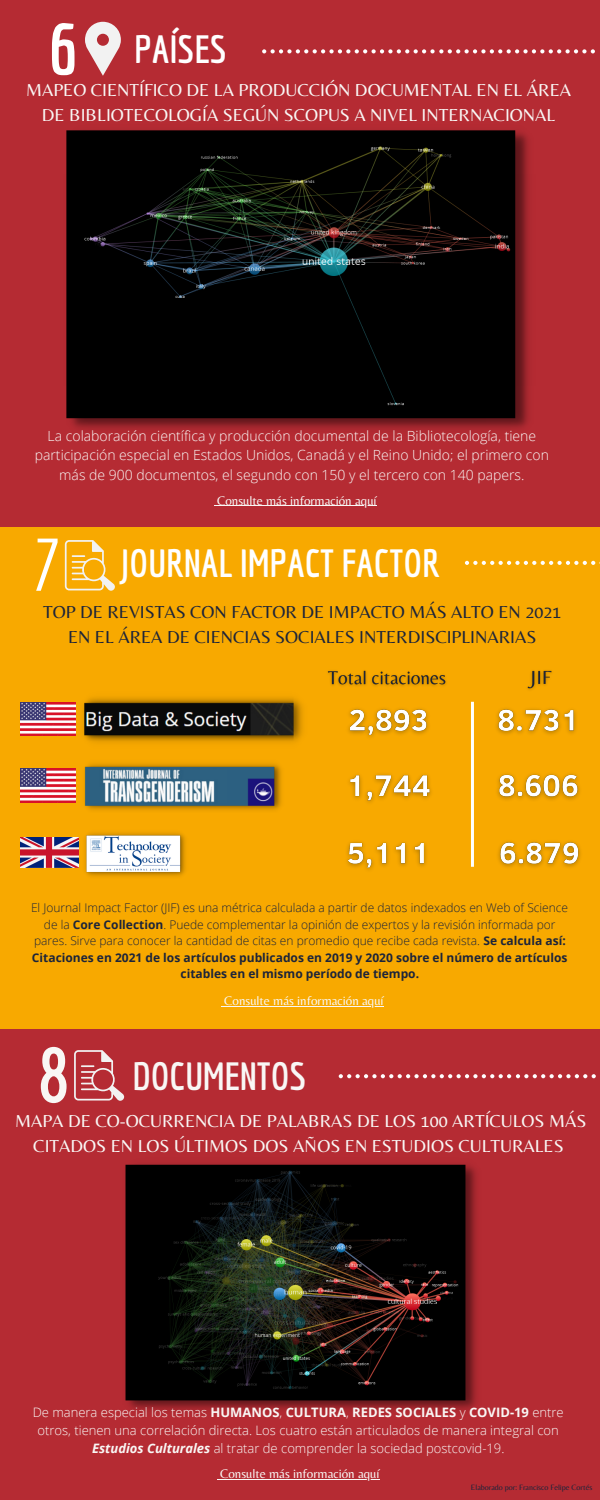
<style>
.page{position:relative;width:600px;height:1500px;background:#b52b33}
.page>*{position:absolute;margin:0;border:0;box-sizing:border-box;transform-origin:0 0}
.t1{font:700 76.6px "Economica";color:#f9f7f5}
.t2{font:72.5px "Economica";color:#fff}
.t3{font:700 38.4px "Economica";color:#fff}
.t4{font:700 38.4px "Economica";color:#f9f7f5}
.t5{font:18px/24.8px "Belleza";color:#f9f7f5;text-align:center}
.t6{font:18px/24.8px "Belleza";color:#1c243a;text-align:center}
.t7{font:300 14px/19.5px "Open Sans";color:#f9f7f5;text-align:center}
.t8{font:300 13px/18px "Open Sans";color:#f9f7f5;text-align:center}
.t9{font:13px "Belleza";color:#f9f7f5}
.t10{font:300 12px/16.5px "Open Sans";color:#1c243a;text-align:center}
.t11{font:8px "Belleza";color:#1c243a}
.s1{font-size:72.5px}
.s2{font-weight:700}
.s3{font-weight:700;font-style:italic}
</style>
<div class="page">
<svg style="left:85px;top:22px;width:36px;height:54px"></svg>
<div style="left:0;top:527px;width:600px;height:502px;background:#f8a900"></div>
<svg style="left:65px;top:540px;width:50px;height:51px"></svg>
<img style="left:20px;top:702px;width:55px;height:34px">
<img style="left:20px;top:769px;width:55px;height:34px">
<svg style="left:74px;top:1050px;width:51px;height:51px"></svg>
<svg style="left:262px;top:49px;width:333px;height:4px"></svg>
<svg style="left:465px;top:561px;width:135px;height:4px"></svg>
<svg style="left:339px;top:1074px;width:257px;height:4px"></svg>
<img style="left:66px;top:130px;width:463px;height:299px">
<img style="left:83px;top:697px;width:220px;height:46px">
<img style="left:84px;top:763px;width:198px;height:47px">
<img style="left:85px;top:832px;width:101px;height:45px">
<img style="left:20px;top:837px;width:58px;height:31px">
<img style="left:125px;top:1164px;width:352px;height:246px">
<hr style="left:224px;top:1006px;width:46px;height:1px;background:#f9f7f5">
<hr style="left:270px;top:1006px;width:114px;height:1px;background:#f9f7f5">
<hr style="left:217px;top:505px;width:160px;height:1px;background:#f9f7f5">
<hr style="left:220px;top:1479px;width:46px;height:1px;background:#f9f7f5">
<hr style="left:266px;top:1479px;width:114px;height:1px;background:#f9f7f5">
<img style="left:496px;top:708px;width:80px;height:27px">
<img style="left:497px;top:774px;width:83px;height:26px">
<img style="left:498px;top:841px;width:83px;height:26px">
<hr style="left:471px;top:702px;width:3px;height:165px;background:#fff">
<img style="left:527px;top:670px;width:25px;height:20px">
<img style="left:327px;top:670px;width:119px;height:16px">
<img style="left:347px;top:842px;width:80px;height:28px">
<img style="left:349px;top:774px;width:82px;height:29px">
<img style="left:348px;top:708px;width:81px;height:29px">
<h3 class="t3" style="left:48px;top:26px;width:181px"><span class="s1">6</span> PAÍSES</h3>
<h3 class="t5" style="left:26px;top:77px;width:547px">MAPEO CIENTÍFICO DE LA PRODUCCIÓN DOCUMENTAL EN EL ÁREA<br>DE BIBLIOTECOLOGÍA SEGÚN SCOPUS A NIVEL INTERNACIONAL</h3>
<p class="t7" style="left:35px;top:425px;width:516px">La colaboración científica y producción documental de la Bibliotecología, tiene participación especial en Estados Unidos, Canadá y el Reino Unido; el primero con más de 900 documentos, el segundo con 150 y el tercero con 140 papers.</p>
<h2 class="t2" style="left:32px;top:522px;width:31px">7</h2>
<p class="t9" style="left:217px;top:493px;width:161px">Consulte más información aquí</p>
<h3 class="t3" style="left:121px;top:540px;width:320px">JOURNAL IMPACT FACTOR</h3>
<h3 class="t6" style="left:43px;top:599px;width:520px">TOP DE REVISTAS CON FACTOR DE IMPACTO MÁS ALTO EN 2021<br>EN EL ÁREA DE CIENCIAS SOCIALES INTERDISCIPLINARIAS</h3>
<p class="t10" style="left:31px;top:899px;width:539px">El Journal Impact Factor (JIF) es una métrica calculada a partir de datos indexados en Web of Science de la <span class="s2">Core Collection</span>. Puede complementar la opinión de expertos y la revisión informada por pares. Sirve para conocer la cantidad de citas en promedio que recibe cada revista. <span class="s2">Se calcula así:<br>Citaciones en 2021 de los artículos publicados en 2019 y 2020 sobre el número de artículos citables en el mismo período de tiempo.</span></p>
<h1 class="t1" style="left:39px;top:1030px;width:33px">8</h1>
<p class="t9" style="left:224px;top:993px;width:161px">Consulte más información aquí</p>
<h3 class="t4" style="left:133px;top:1054px;width:175px">DOCUMENTOS</h3>
<h3 class="t5" style="left:15px;top:1109px;width:573px">MAPA DE CO-OCURRENCIA DE PALABRAS DE LOS 100 ARTÍCULOS MÁS<br>CITADOS EN LOS ÚLTIMOS DOS AÑOS EN ESTUDIOS CULTURALES</h3>
<p class="t8" style="left:33px;top:1403px;width:533px">De manera especial los temas <span class="s2">HUMANOS</span>, <span class="s2">CULTURA</span>, <span class="s2">REDES SOCIALES</span> y <span class="s2">COVID-19</span> entre otros, tienen una correlación directa. Los cuatro están articulados de manera integral con<br><span class="s3">Estudios Culturales</span> al tratar de comprender la sociedad postcovid-19.</p>
<p class="t9" style="left:220px;top:1466px;width:161px">Consulte más información aquí</p>
<p class="t11" style="left:471px;top:1483px;width:123px">Elaborado por: Francisco Felipe Cortés</p>
</div>
